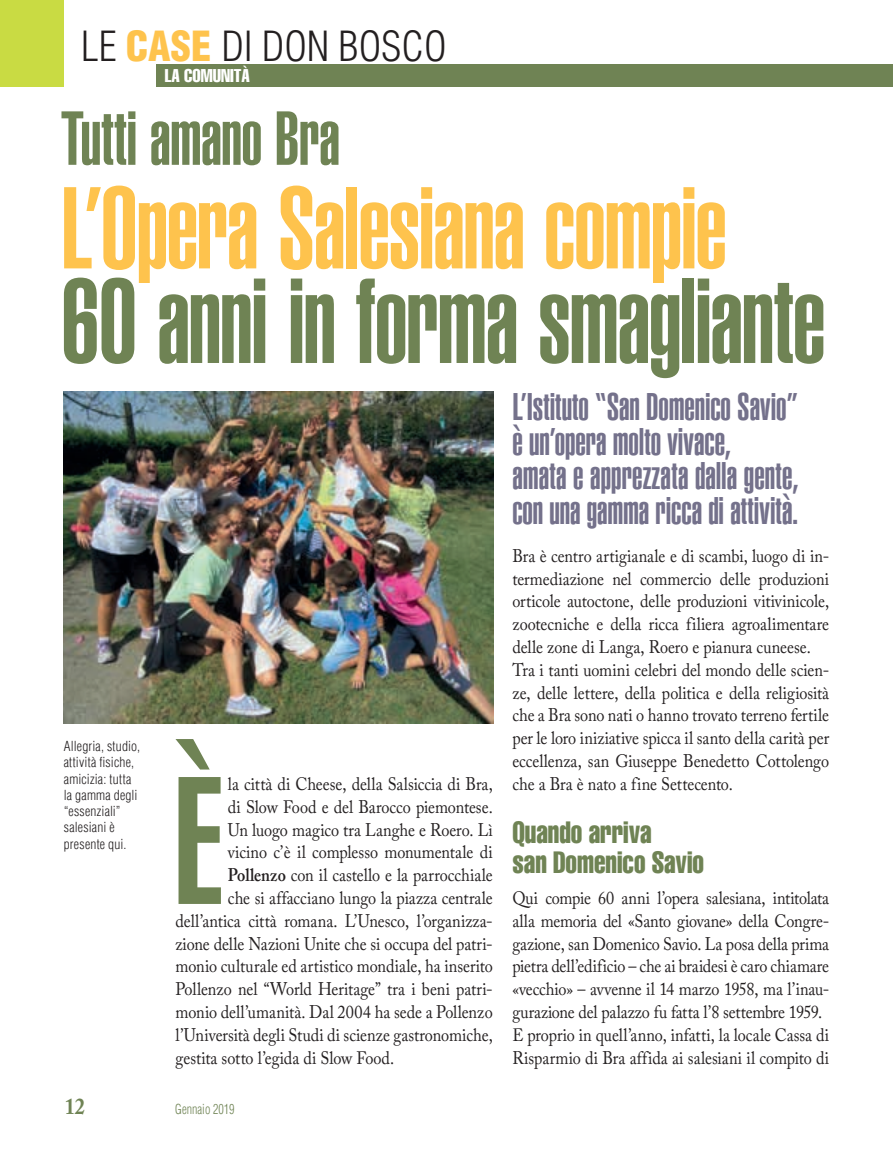
<style>
.page{position:relative;width:893px;height:1149px;background:#fff}
.page>*{position:absolute;margin:0;border:0;box-sizing:border-box;transform-origin:0 0}
.t1{font:900 extra-condensed 178.05px "Helvetica";color:#6f8354}
.t2{font:900 extra-condensed 118.5px "Helvetica";letter-spacing:-.015em;color:#6f8354}
.t3{font:900 extra-condensed 114px "Helvetica";letter-spacing:-.015em;color:#fec34d}
.t4{font:900 extra-condensed 75px "Helvetica";letter-spacing:-.01em;color:#6f8354}
.t5{font:300 condensed 40.5px "Helvetica";color:#231f20}
.t6{font:900 extra-condensed 37.5px/34.5px "Helvetica";color:#74718b}
.t7{font:extra-condensed 30px/30px "Helvetica";color:#6f8354;scale:.9 1}
.t8{font:700 22.5px "Adobe Caslon Pro";color:#6f8354;scale:.9 1}
.t9{font:18px/22.8px "Adobe Caslon Pro";letter-spacing:-.005em;color:#231f20;scale:.9 1}
.t10{font:extra-condensed 18px "Helvetica";color:#fff}
.t11{font:300 condensed 13.5px/16.2px "Helvetica";letter-spacing:.015em;color:#231f20}
.t12{font:300 condensed 13.5px "Helvetica";color:#6f8354;scale:.9 1}
.s1{font-weight:900;color:#fec34d}
.s2{font-weight:600}
</style>
<div class="page">
<div style="left:0;top:0;width:64px;height:86px;background:#c9db43"></div>
<div style="left:156px;top:64px;width:737px;height:22px;background:#6f8354"></div>
<img style="left:64px;top:392px;width:429px;height:331px">
<h3 class="t5" style="left:81px;top:21px;width:367px">LE <span class="s1">CASE</span> DI DON BOSCO</h3>
<p class="t10" style="left:165px;top:64px;width:86px">LA COMUNITÀ</p>
<h3 class="t4" style="left:61px;top:95px;width:281px">Tutti amano Bra</h3>
<h3 class="t3" style="left:61px;top:163px;width:668px">L’Opera Salesiana compie</h3>
<h2 class="t2" style="left:61px;top:253px;width:767px">60 anni in forma smagliante</h2>
<p class="t11" style="left:64px;top:738px;width:78px">Allegria, studio, attività fisiche, amicizia: tutta la gamma degli “essenziali” salesiani è presente qui.</p>
<h1 class="t1" style="left:173px;top:738px;width:51px">È</h1>
<p class="t9" style="left:228px;top:772px;width:296px">la città di Cheese, della Salsiccia di Bra,</p>
<p class="t9" style="left:228px;top:794px;width:296px">di Slow Food e del Barocco piemontese.</p>
<p class="t9" style="left:228px;top:817px;width:296px">Un luogo magico tra Langhe e Roero. Lì</p>
<p class="t9" style="left:228px;top:840px;width:296px">vicino c’è il complesso monumentale di</p>
<p class="t9" style="left:228px;top:863px;width:296px"><span class="s2">Pollenzo</span> con il castello e la parrocchiale</p>
<p class="t9" style="left:228px;top:886px;width:296px">che si affacciano lungo la piazza centrale</p>
<p class="t9" style="left:175px;top:908px;width:354px">dell’antica città romana. L’Unesco, l’organizza-</p>
<p class="t9" style="left:175px;top:931px;width:354px">zione delle Nazioni Unite che si occupa del patri-</p>
<p class="t9" style="left:175px;top:954px;width:354px">monio culturale ed artistico mondiale, ha inserito</p>
<p class="t9" style="left:175px;top:977px;width:354px">Pollenzo nel “World Heritage” tra i beni patri-</p>
<p class="t9" style="left:175px;top:1000px;width:354px">monio dell’umanità. Dal 2004 ha sede a Pollenzo</p>
<p class="t9" style="left:175px;top:1022px;width:354px">l’Università degli Studi di scienze gastronomiche,</p>
<p class="t9" style="left:175px;top:1045px;width:244px">gestita sotto l’egida di Slow Food.</p>
<p class="t8" style="left:65px;top:1092px;width:24px">12</p>
<p class="t12" style="left:175px;top:1100px;width:67px">Gennaio 2019</p>
<h3 class="t6" style="left:512px;top:390px;width:288px">L’Istituto “San Domenico Savio” è un’opera molto vivace,<br>amata e apprezzata dalla gente, con una gamma ricca di attività.</h3>
<p class="t9" style="left:512px;top:544px;width:354px">Bra è centro artigianale e di scambi, luogo di in&shy;termediazione nel commercio delle produzioni orticole autoctone, delle produzioni vitivinicole, zootecniche e della ricca filiera agroalimentare delle zone di Langa, Roero e pianura cuneese.<br>Tra i tanti uomini celebri del mondo delle scien&shy;ze, delle lettere, della politica e della religiosità che a Bra sono nati o hanno trovato terreno fertile per le loro iniziative spicca il santo della carità per eccellenza, san Giuseppe Benedetto Cottolengo che a Bra è nato a fine Settecento.</p>
<h3 class="t7" style="left:512px;top:816px;width:215px">Quando arriva<br>san Domenico Savio</h3>
<p class="t9" style="left:512px;top:886px;width:354px">Qui compie 60 anni l’opera salesiana, intitolata alla memoria del «Santo giovane» della Congre&shy;gazione, san Domenico Savio. La posa della prima pietra dell’edificio – che ai braidesi è caro chiamare «vecchio» – avvenne il 14 marzo 1958, ma l’inau&shy;gurazione del palazzo fu fatta l’8 settembre 1959.<br>E proprio in quell’anno, infatti, la locale Cassa di Risparmio di Bra affida ai salesiani il compito di</p>
</div>
